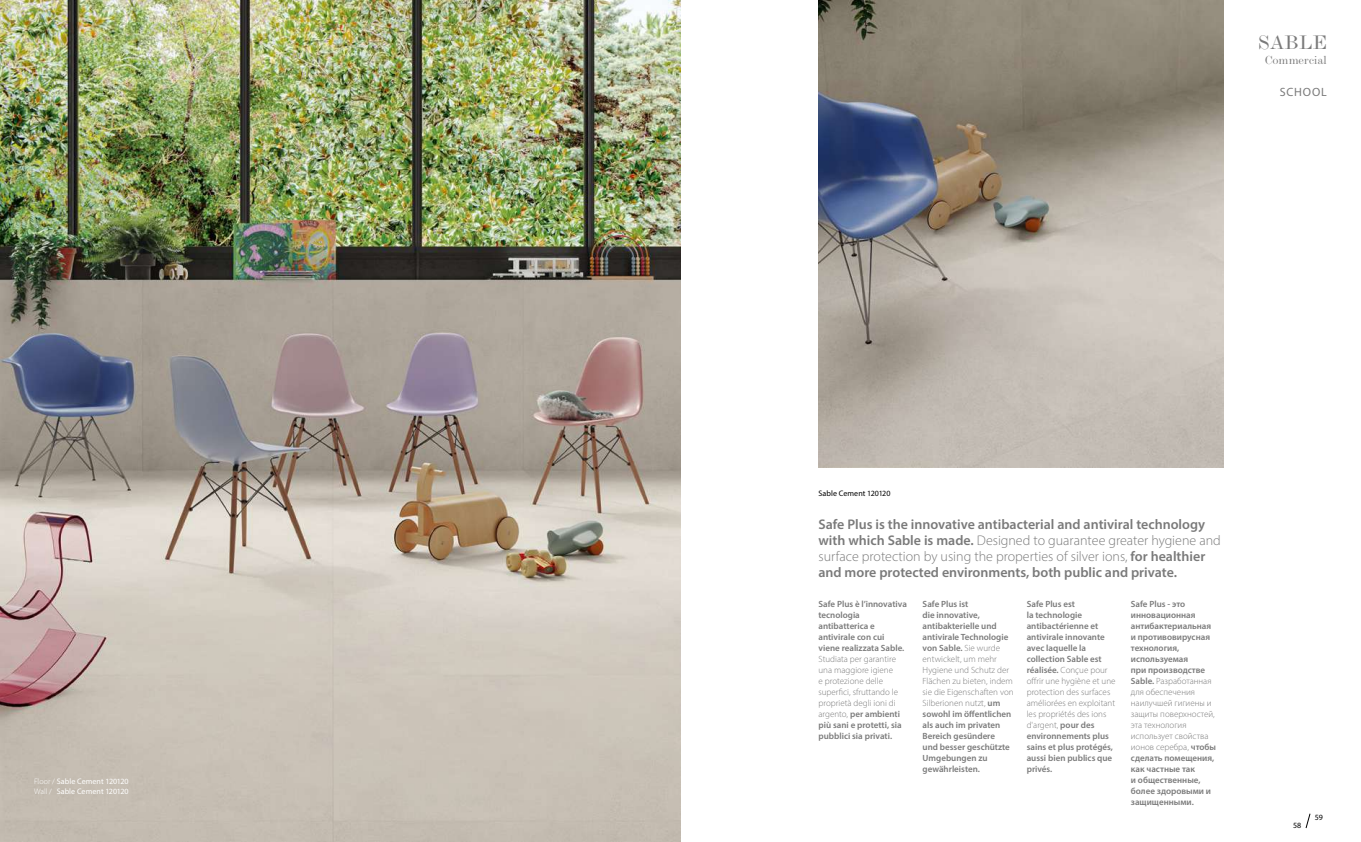
<style>
.page{position:relative;width:1361px;height:842px;background:#fff}
.page>*{position:absolute;margin:0;border:0;box-sizing:border-box;transform-origin:0 0}
.t1{font:20px "Baron MT Modern Text";color:#7a7a7a}
.t2{font:600 14px/16px "Myriad Pro";color:#7a7a7a}
.t3{font:12px "Baron MT Modern Text";color:#7a7a7a}
.t4{font:12px "Myriad Pro";letter-spacing:.07em;color:#7a7a7a}
.t5{font:600 9px/11px "Myriad Pro";color:#7a7a7a}
.t6{font:300 9px/11px "Myriad Pro";color:#7a7a7a}
.t7{font:8px/10px "Myriad Pro";letter-spacing:.005em;color:#fff}
.t8{font:8px "Myriad Pro";color:#000}
.s1{font-weight:300}
.s2{font-weight:600}
</style>
<div class="page">
<img style="left:818px;top:0;width:405px;height:467px">
<img style="left:0;top:0;width:680px;height:842px">
<svg style="left:1305px;top:813px;width:5px;height:16px"></svg>
<p class="t7" style="left:34px;top:776px;width:96px"><span class="s1">Floor /</span> Sable Cement 120120<br><span class="s1">Wall /</span> Sable Cement 120120</p>
<h1 class="t1" style="left:1258px;top:30px;width:70px">SABLE</h1>
<h3 class="t3" style="left:1265px;top:52px;width:63px">Commercial</h3>
<h3 class="t4" style="left:1279px;top:84px;width:49px">SCHOOL</h3>
<p class="t8" style="left:818px;top:488px;width:73px">Sable Cement 120120</p>
<p class="t2" style="left:818px;top:516px;width:404px">Safe Plus is the innovative antibacterial and antiviral technology with which Sable is made. <span class="s1">Designed to guarantee greater hygiene and surface protection by using the properties of silver ions,</span> for healthier and more protected environments, both public and private.</p>
<p class="t5" style="left:818px;top:599px;width:90px">Safe Plus è l’innovativa tecnologia antibatterica e antivirale con cui viene realizzata Sable.</p>
<p class="t6" style="left:818px;top:654px;width:85px">Studiata per garantire una maggiore igiene<br>e protezione delle superfici, sfruttando le proprietà degli ioni di argento, <span class="s2">per ambienti più sani e protetti, sia pubblici sia privati.</span></p>
<p class="t5" style="left:922px;top:599px;width:93px">Safe Plus ist<br>die innovative, antibakterielle und antivirale Technologie von Sable. <span class="s1">Sie wurde entwickelt, um mehr<br>Hygiene und Schutz der<br>Flächen zu bieten, indem sie die Eigenschaften von<br>Silberionen nutzt,</span> um sowohl im öffentlichen als auch im privaten<br>Bereich gesündere<br>und besser geschützte<br>Umgebungen zu gewährleisten.</p>
<p class="t5" style="left:1026px;top:599px;width:90px">Safe Plus est<br>la technologie antibactérienne et antivirale innovante avec laquelle la collection Sable est réalisée. <span class="s1">Conçue pour offrir une hygiène et une protection des surfaces améliorées en exploitant les propriétés des ions d'argent,</span> pour des environnements plus sains et plus protégés, aussi bien publics que privés.</p>
<p class="t5" style="left:1131px;top:599px;width:87px">Safe Plus - это инновационная антибактериальная и противовирусная технология, используемая<br>при производстве<br>Sable. <span class="s1">Разработанная для обеспечения наилучшей гигиены и защиты поверхностей, эта технология использует свойства ионов серебра,</span> чтобы сделать помещения, как частные так<br>и общественные, более здоровыми и защищенными.</p>
<p class="t8" style="left:1293px;top:820px;width:10px">58</p>
<p class="t8" style="left:1314px;top:812px;width:10px">59</p>
</div>
